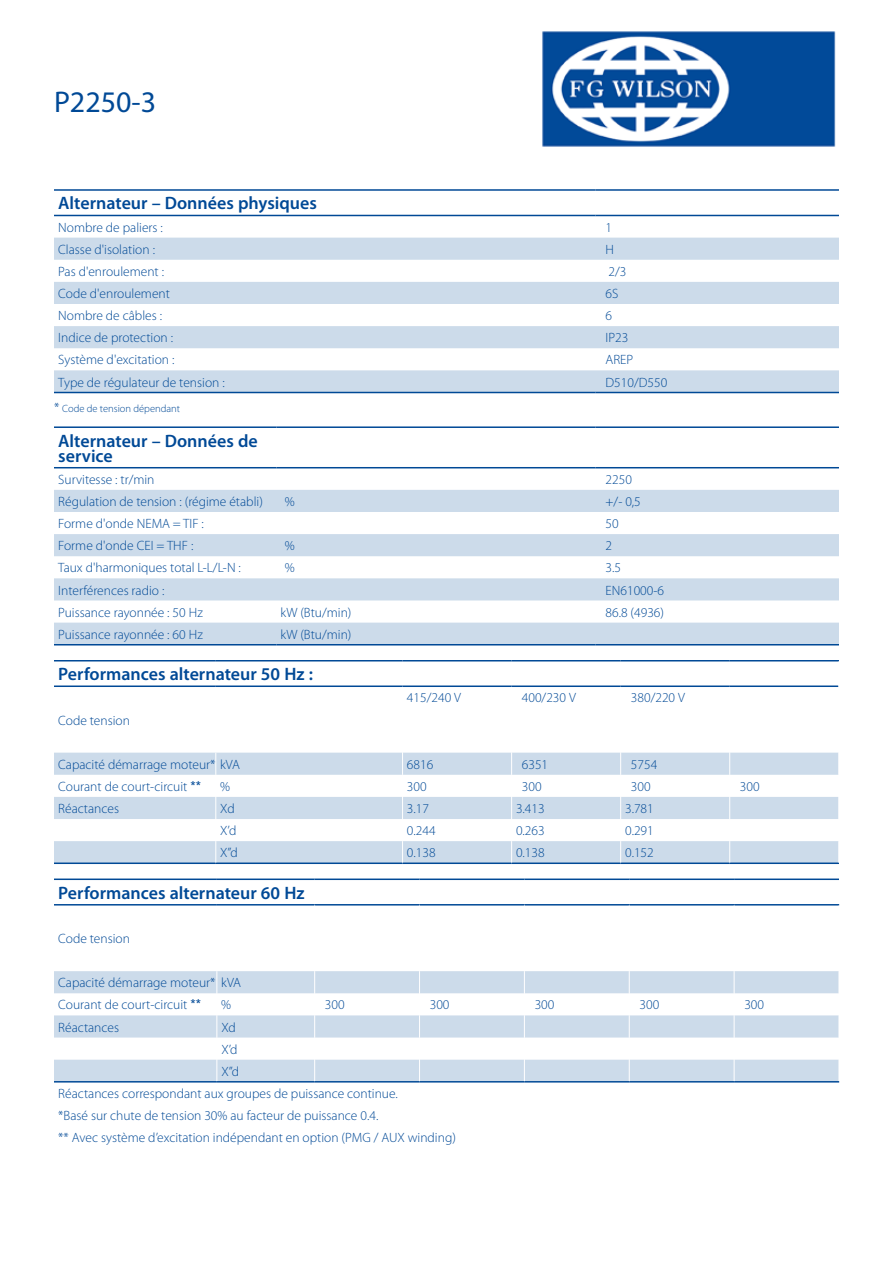
<style>
.page{position:relative;width:893px;height:1263px;background:#fff}
.page>*{position:absolute;margin:0;border:0;box-sizing:border-box;transform-origin:0 0}
.t1{font:30px "Myriad Pro";color:#004996}
.t2{font:600 18px/15px "Myriad Pro";color:#004996}
.t3{font:300 13.5px/22.2px "Myriad Pro";color:#004996}
.t4{font:300 10.5px "Myriad Pro";color:#004996}
.s1{font-size:13.5px}
.s2{font-family:"Arial Unicode MS";font-weight:400}
</style>
<div class="page">
<img style="left:542px;top:31px;width:294px;height:116px">
<svg style="left:54px;top:238px;width:785px;height:154px;fill:#ccdbea"></svg>
<hr style="left:54px;top:392px;width:541px;height:1px;background:#004996">
<hr style="left:595px;top:392px;width:244px;height:1px;background:#004996">
<hr style="left:54px;top:189px;width:541px;height:2px;background:#004996">
<hr style="left:595px;top:189px;width:244px;height:2px;background:#004996">
<hr style="left:54px;top:215px;width:541px;height:1px;background:#004996">
<hr style="left:595px;top:215px;width:244px;height:1px;background:#004996">
<svg style="left:54px;top:490px;width:785px;height:154px;fill:#ccdbea"></svg>
<hr style="left:54px;top:426px;width:222px;height:2px;background:#004996">
<hr style="left:276px;top:426px;width:319px;height:2px;background:#004996">
<hr style="left:595px;top:426px;width:244px;height:2px;background:#004996">
<hr style="left:54px;top:467px;width:222px;height:1px;background:#004996">
<hr style="left:276px;top:467px;width:319px;height:1px;background:#004996">
<hr style="left:595px;top:467px;width:244px;height:1px;background:#004996">
<hr style="left:54px;top:644px;width:222px;height:1px;background:#004996">
<hr style="left:276px;top:644px;width:319px;height:1px;background:#004996">
<hr style="left:595px;top:644px;width:244px;height:1px;background:#004996">
<svg style="left:54px;top:753px;width:784px;height:109px;fill:#ccdbea"></svg>
<hr style="left:54px;top:660px;width:162px;height:1px;background:#004996">
<hr style="left:216px;top:660px;width:187px;height:1px;background:#004996">
<hr style="left:403px;top:660px;width:109px;height:1px;background:#004996">
<hr style="left:512px;top:660px;width:109px;height:1px;background:#004996">
<hr style="left:621px;top:660px;width:109px;height:1px;background:#004996">
<hr style="left:730px;top:660px;width:109px;height:1px;background:#004996">
<hr style="left:54px;top:685px;width:162px;height:2px;background:#004996">
<hr style="left:216px;top:685px;width:187px;height:2px;background:#004996">
<hr style="left:403px;top:685px;width:109px;height:2px;background:#004996">
<hr style="left:512px;top:685px;width:109px;height:2px;background:#004996">
<hr style="left:621px;top:685px;width:109px;height:2px;background:#004996">
<hr style="left:730px;top:685px;width:109px;height:2px;background:#004996">
<hr style="left:54px;top:862px;width:162px;height:2px;background:#004996">
<hr style="left:216px;top:862px;width:187px;height:2px;background:#004996">
<hr style="left:403px;top:862px;width:109px;height:2px;background:#004996">
<hr style="left:512px;top:862px;width:109px;height:2px;background:#004996">
<hr style="left:621px;top:862px;width:109px;height:2px;background:#004996">
<hr style="left:730px;top:862px;width:109px;height:2px;background:#004996">
<svg style="left:216px;top:753px;width:1px;height:109px"></svg>
<svg style="left:402px;top:753px;width:1px;height:109px"></svg>
<svg style="left:511px;top:753px;width:1px;height:109px"></svg>
<svg style="left:620px;top:753px;width:1px;height:109px"></svg>
<svg style="left:729px;top:753px;width:1px;height:109px"></svg>
<svg style="left:838px;top:661px;width:1px;height:201px"></svg>
<svg style="left:54px;top:971px;width:785px;height:110px;fill:#ccdbea"></svg>
<hr style="left:54px;top:878px;width:163px;height:2px;background:#004996">
<hr style="left:217px;top:878px;width:98px;height:2px;background:#004996">
<hr style="left:315px;top:878px;width:104px;height:2px;background:#004996">
<hr style="left:419px;top:878px;width:105px;height:2px;background:#004996">
<hr style="left:524px;top:878px;width:105px;height:2px;background:#004996">
<hr style="left:629px;top:878px;width:105px;height:2px;background:#004996">
<hr style="left:734px;top:878px;width:105px;height:2px;background:#004996">
<hr style="left:54px;top:904px;width:163px;height:1px;background:#004996">
<hr style="left:217px;top:904px;width:98px;height:1px;background:#004996">
<hr style="left:315px;top:904px;width:104px;height:1px;background:#004996">
<hr style="left:419px;top:904px;width:105px;height:1px;background:#004996">
<hr style="left:524px;top:904px;width:105px;height:1px;background:#004996">
<hr style="left:629px;top:904px;width:105px;height:1px;background:#004996">
<hr style="left:734px;top:904px;width:105px;height:1px;background:#004996">
<hr style="left:54px;top:1081px;width:163px;height:1px;background:#004996">
<hr style="left:217px;top:1081px;width:98px;height:1px;background:#004996">
<hr style="left:315px;top:1081px;width:104px;height:1px;background:#004996">
<hr style="left:419px;top:1081px;width:105px;height:1px;background:#004996">
<hr style="left:524px;top:1081px;width:105px;height:1px;background:#004996">
<hr style="left:629px;top:1081px;width:105px;height:1px;background:#004996">
<hr style="left:734px;top:1081px;width:105px;height:1px;background:#004996">
<svg style="left:734px;top:905px;width:1px;height:176px"></svg>
<svg style="left:217px;top:971px;width:1px;height:110px"></svg>
<svg style="left:314px;top:905px;width:1px;height:176px"></svg>
<svg style="left:419px;top:905px;width:1px;height:176px"></svg>
<svg style="left:524px;top:905px;width:1px;height:176px"></svg>
<svg style="left:629px;top:905px;width:1px;height:176px"></svg>
<h1 class="t1" style="left:54px;top:84px;width:104px">P2250-3</h1>
<h2 class="t2" style="left:58px;top:195px;width:260px">Alternateur – Données physiques</h2>
<p class="t3" style="left:58px;top:216px;width:106px">Nombre de paliers :</p>
<p class="t3" style="left:606px;top:216px;width:8px">1</p>
<p class="t3" style="left:58px;top:238px;width:98px">Classe d'isolation :</p>
<p class="t3" style="left:606px;top:238px;width:10px">H</p>
<p class="t3" style="left:58px;top:260px;width:107px">Pas d'enroulement :</p>
<p class="t3" style="left:608px;top:260px;width:19px">2/3</p>
<p class="t3" style="left:58px;top:282px;width:113px">Code d'enroulement</p>
<p class="t3" style="left:606px;top:282px;width:14px">6S</p>
<p class="t3" style="left:58px;top:304px;width:105px">Nombre de câbles :</p>
<p class="t3" style="left:606px;top:304px;width:8px">6</p>
<p class="t3" style="left:58px;top:326px;width:116px">Indice de protection :</p>
<p class="t3" style="left:606px;top:326px;width:24px">IP23</p>
<p class="t3" style="left:58px;top:349px;width:118px">Système d'excitation :</p>
<p class="t3" style="left:606px;top:349px;width:29px">AREP</p>
<p class="t3" style="left:58px;top:371px;width:168px">Type de régulateur de tension :</p>
<p class="t3" style="left:606px;top:371px;width:63px">D510/D550</p>
<p class="t4" style="left:54px;top:402px;width:128px"><span class="s1">*</span> Code de tension dépendant</p>
<h2 class="t2" style="left:58px;top:433px;width:201px">Alternateur – Données de service</h2>
<p class="t3" style="left:58px;top:468px;width:98px">Survitesse : tr/min</p>
<p class="t3" style="left:606px;top:468px;width:28px">2250</p>
<p class="t3" style="left:58px;top:490px;width:206px">Régulation de tension : (régime établi)</p>
<p class="t3" style="left:285px;top:490px;width:11px">%</p>
<p class="t3" style="left:606px;top:490px;width:37px">+/- 0,5</p>
<p class="t3" style="left:58px;top:512px;width:147px">Forme d'onde NEMA = TIF :</p>
<p class="t3" style="left:606px;top:512px;width:15px">50</p>
<p class="t3" style="left:58px;top:534px;width:137px">Forme d'onde CEI = THF :</p>
<p class="t3" style="left:285px;top:534px;width:11px">%</p>
<p class="t3" style="left:606px;top:534px;width:8px">2</p>
<p class="t3" style="left:58px;top:557px;width:184px">Taux d'harmoniques total L-L/L-N :</p>
<p class="t3" style="left:285px;top:557px;width:11px">%</p>
<p class="t3" style="left:606px;top:557px;width:17px">3.5</p>
<p class="t3" style="left:58px;top:579px;width:108px">Interférences radio :</p>
<p class="t3" style="left:606px;top:579px;width:60px">EN61000-6</p>
<p class="t3" style="left:58px;top:601px;width:146px">Puissance rayonnée : 50 Hz</p>
<p class="t3" style="left:281px;top:601px;width:72px">kW (Btu/min)</p>
<p class="t3" style="left:606px;top:601px;width:60px">86.8 (4936)</p>
<p class="t3" style="left:58px;top:623px;width:146px">Puissance rayonnée : 60 Hz</p>
<p class="t3" style="left:281px;top:623px;width:72px">kW (Btu/min)</p>
<h2 class="t2" style="left:58px;top:666px;width:256px">Performances alternateur 50 Hz :</h2>
<p class="t3" style="left:58px;top:709px;width:73px">Code tension</p>
<p class="t3" style="left:407px;top:687px;width:56px">415/240 V</p>
<p class="t3" style="left:522px;top:687px;width:56px">400/230 V</p>
<p class="t3" style="left:631px;top:687px;width:56px">380/220 V</p>
<p class="t3" style="left:58px;top:753px;width:183px">Capacité démarrage moteur* kVA</p>
<p class="t3" style="left:407px;top:753px;width:28px">6816</p>
<p class="t3" style="left:522px;top:753px;width:28px">6351</p>
<p class="t3" style="left:631px;top:753px;width:28px">5754</p>
<p class="t3" style="left:58px;top:775px;width:144px">Courant de court-circuit <span class="s2">**</span></p>
<p class="t3" style="left:220px;top:775px;width:11px">%</p>
<p class="t3" style="left:407px;top:775px;width:21px">300</p>
<p class="t3" style="left:522px;top:775px;width:21px">300</p>
<p class="t3" style="left:631px;top:775px;width:21px">300</p>
<p class="t3" style="left:740px;top:775px;width:21px">300</p>
<p class="t3" style="left:58px;top:797px;width:62px">Réactances</p>
<p class="t3" style="left:220px;top:797px;width:16px">Xd</p>
<p class="t3" style="left:407px;top:797px;width:24px">3.17</p>
<p class="t3" style="left:516px;top:797px;width:30px">3.413</p>
<p class="t3" style="left:625px;top:797px;width:30px">3.781</p>
<p class="t3" style="left:220px;top:819px;width:18px">X’d</p>
<p class="t3" style="left:407px;top:819px;width:30px">0.244</p>
<p class="t3" style="left:516px;top:819px;width:30px">0.263</p>
<p class="t3" style="left:625px;top:819px;width:30px">0.291</p>
<p class="t3" style="left:220px;top:841px;width:19px">X”d</p>
<p class="t3" style="left:407px;top:841px;width:30px">0.138</p>
<p class="t3" style="left:516px;top:841px;width:30px">0.138</p>
<p class="t3" style="left:625px;top:841px;width:30px">0.152</p>
<h2 class="t2" style="left:58px;top:885px;width:248px">Performances alternateur 60 Hz</h2>
<p class="t3" style="left:58px;top:927px;width:73px">Code tension</p>
<p class="t3" style="left:58px;top:971px;width:184px">Capacité démarrage moteur* kVA<br>Courant de court-circuit <span class="s2">**</span></p>
<p class="t3" style="left:221px;top:994px;width:11px">%</p>
<p class="t3" style="left:325px;top:994px;width:21px">300</p>
<p class="t3" style="left:430px;top:994px;width:21px">300</p>
<p class="t3" style="left:535px;top:994px;width:21px">300</p>
<p class="t3" style="left:639px;top:994px;width:21px">300</p>
<p class="t3" style="left:744px;top:994px;width:21px">300</p>
<p class="t3" style="left:58px;top:1016px;width:62px">Réactances</p>
<p class="t3" style="left:221px;top:1016px;width:16px">Xd</p>
<p class="t3" style="left:221px;top:1038px;width:18px">X’d</p>
<p class="t3" style="left:221px;top:1060px;width:19px">X”d</p>
<p class="t3" style="left:58px;top:1082px;width:341px">Réactances correspondant aux groupes de puissance continue.</p>
<p class="t3" style="left:58px;top:1104px;width:322px">*Basé sur chute de tension 30% au facteur de puissance 0.4.</p>
<p class="t3" style="left:58px;top:1126px;width:399px">** Avec système d’excitation indépendant en option (PMG / AUX winding)</p>
</div>
